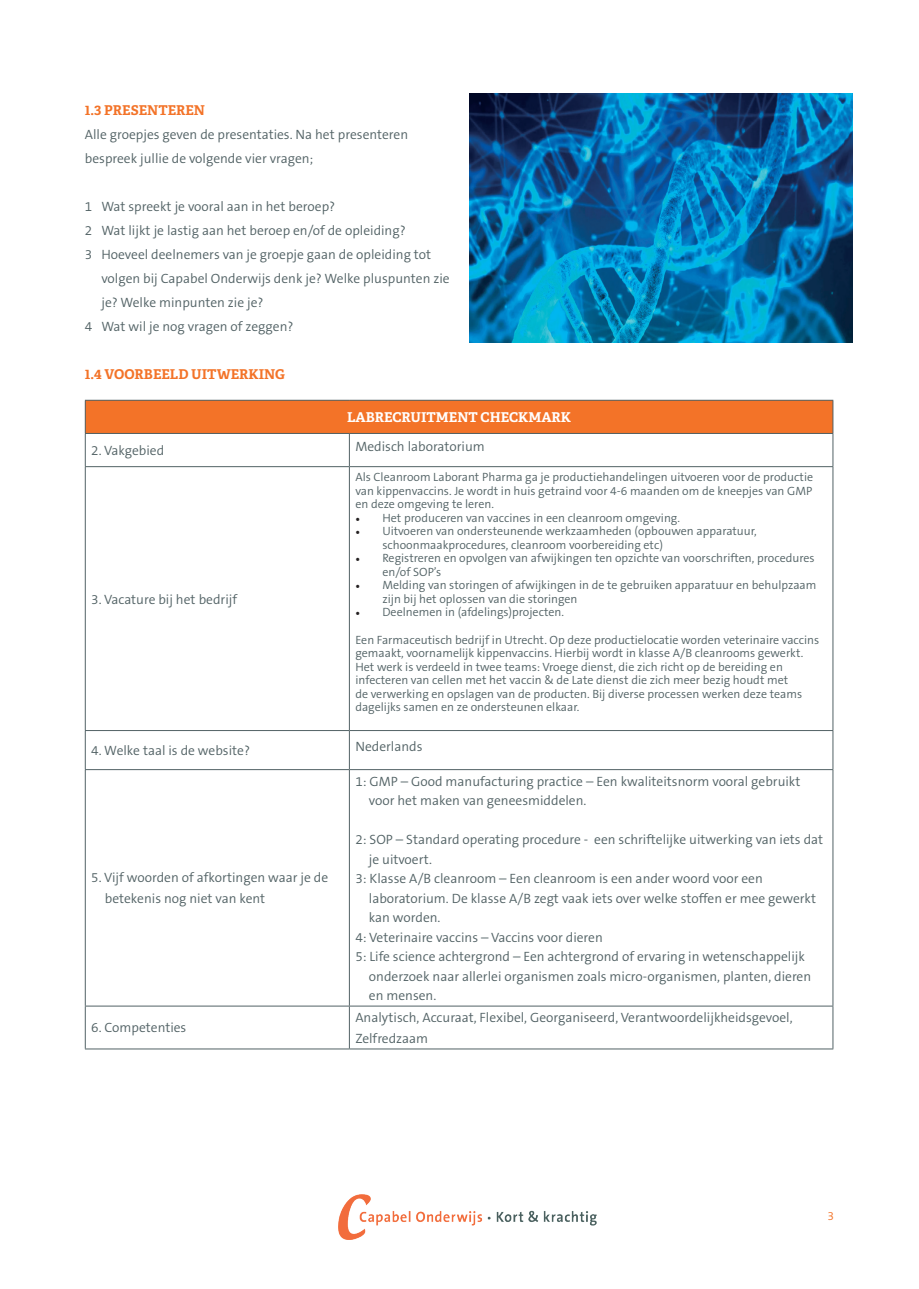
<style>
.page{position:relative;width:919px;height:1289px;background:#fff}
.page>*{position:absolute;margin:0;border:0;box-sizing:border-box;transform-origin:0 0}
.t1{font:300 13.5px/21px "The Sans B4";color:#526265}
.t2{font:700 13.5px "Adelle";color:#f37328}
.t3{font:700 13.5px "Adelle";color:#fff}
.t4{font:300 12px/13.5px "The Sans B4";color:#526265}
.t5{font:300 12px "The Sans B4";color:#f37328}
.s1{font-family:"Minion Pro";font-weight:400;color:#231f20}
</style>
<div class="page">
<img style="left:469px;top:94px;width:383px;height:248px">
<div style="left:85px;top:400px;width:747px;height:33px;background:#f37328"></div>
<hr style="left:85px;top:400px;width:264px;height:1px;background:#526265">
<hr style="left:85px;top:400px;width:1px;height:33px;background:#526265">
<hr style="left:349px;top:400px;width:484px;height:1px;background:#526265">
<hr style="left:832px;top:400px;width:1px;height:33px;background:#526265">
<hr style="left:85px;top:433px;width:264px;height:1px;background:#526265">
<hr style="left:85px;top:434px;width:1px;height:32px;background:#526265">
<hr style="left:349px;top:433px;width:484px;height:1px;background:#526265">
<hr style="left:349px;top:434px;width:1px;height:32px;background:#526265">
<hr style="left:832px;top:434px;width:1px;height:32px;background:#526265">
<hr style="left:85px;top:466px;width:264px;height:1px;background:#526265">
<hr style="left:85px;top:467px;width:1px;height:263px;background:#526265">
<hr style="left:349px;top:466px;width:484px;height:1px;background:#526265">
<hr style="left:349px;top:467px;width:1px;height:263px;background:#526265">
<hr style="left:832px;top:467px;width:1px;height:263px;background:#526265">
<hr style="left:85px;top:730px;width:264px;height:1px;background:#526265">
<hr style="left:85px;top:731px;width:1px;height:38px;background:#526265">
<hr style="left:349px;top:730px;width:484px;height:1px;background:#526265">
<hr style="left:349px;top:731px;width:1px;height:38px;background:#526265">
<hr style="left:832px;top:731px;width:1px;height:38px;background:#526265">
<hr style="left:85px;top:769px;width:264px;height:1px;background:#526265">
<hr style="left:85px;top:770px;width:1px;height:235px;background:#526265">
<hr style="left:349px;top:769px;width:484px;height:1px;background:#526265">
<hr style="left:349px;top:770px;width:1px;height:235px;background:#526265">
<hr style="left:832px;top:770px;width:1px;height:235px;background:#526265">
<hr style="left:85px;top:1005px;width:264px;height:1px;background:#526265">
<hr style="left:85px;top:1006px;width:1px;height:42px;background:#526265">
<hr style="left:349px;top:1005px;width:484px;height:1px;background:#526265">
<hr style="left:349px;top:1006px;width:1px;height:42px;background:#526265">
<hr style="left:832px;top:1006px;width:1px;height:42px;background:#526265">
<hr style="left:85px;top:1048px;width:264px;height:1px;background:#526265">
<hr style="left:349px;top:1048px;width:484px;height:1px;background:#526265">
<img style="left:339px;top:1194px;width:258px;height:44px">
<p class="t2" style="left:85px;top:101px;width:122px">1.3 PRESENTEREN</p>
<p class="t1" style="left:85px;top:123px;width:325px;line-height:24px">Alle groepjes geven de presentaties. Na het presenteren bespreek jullie de volgende vier vragen;</p>
<p class="t1" style="left:85px;top:196px;width:252px">1 Wat spreekt je vooral aan in het beroep?</p>
<p class="t1" style="left:85px;top:220px;width:322px">2 Wat lijkt je lastig aan het beroep en/of de opleiding?</p>
<p class="t1" style="left:85px;top:244px;width:348px">3 Hoeveel deelnemers van je groepje gaan de opleiding tot</p>
<p class="t1" style="left:101px;top:268px;width:350px">volgen bij Capabel Onderwijs denk je? Welke pluspunten zie</p>
<p class="t1" style="left:101px;top:292px;width:164px">je? Welke minpunten zie je?</p>
<p class="t1" style="left:85px;top:316px;width:210px">4 Wat wil je nog vragen of zeggen?</p>
<p class="t2" style="left:85px;top:365px;width:201px">1.4 VOORBEELD UITWERKING</p>
<p class="t3" style="left:347px;top:408px;width:225px">LABRECRUITMENT CHECKMARK</p>
<p class="t1" style="left:91px;top:440px;width:74px">2. Vakgebied</p>
<p class="t1" style="left:355px;top:436px;width:131px">Medisch laboratorium</p>
<p class="t1" style="left:91px;top:589px;width:147px">3. Vacature bij het bedrijf</p>
<p class="t4" style="left:355px;top:471px;width:459px;text-align:justify">Als Cleanroom Laborant Pharma ga je productiehandelingen uitvoeren voor de productie van kippenvaccins. Je wordt in huis getraind voor 4-6 maanden om de kneepjes van GMP en deze omgeving te leren.</p>
<p class="t4" style="left:355px;top:511px;width:326px"><span class="s1">•</span> Het produceren van vaccines in een cleanroom omgeving.</p>
<p class="t4" style="left:382px;top:525px;width:376px;text-indent:-27px"><span class="s1">•</span> Uitvoeren van ondersteunende werkzaamheden (opbouwen apparatuur, schoonmaakprocedures, cleanroom voorbereiding etc)</p>
<p class="t4" style="left:382px;top:552px;width:434px;text-indent:-27px"><span class="s1">•</span> Registreren en opvolgen van afwijkingen ten opzichte van voorschriften, procedures en/of SOP’s</p>
<p class="t4" style="left:382px;top:579px;width:435px;text-indent:-27px"><span class="s1">•</span> Melding van storingen of afwijkingen in de te gebruiken apparatuur en behulpzaam zijn bij het oplossen van die storingen</p>
<p class="t4" style="left:355px;top:606px;width:210px"><span class="s1">•</span> Deelnemen in (afdelings)projecten.</p>
<p class="t4" style="left:355px;top:633px;width:465px">Een Farmaceutisch bedrijf in Utrecht. Op deze productielocatie worden veterinaire vaccins gemaakt, voornamelijk kippenvaccins. Hierbij wordt in klasse A/B cleanrooms gewerkt.<br>Het werk is verdeeld in twee teams: Vroege dienst, die zich richt op de bereiding en infecteren van cellen met het vaccin &amp; de Late dienst die zich meer bezig houdt met<br>de verwerking en opslagen van de producten. Bij diverse processen werken deze teams dagelijks samen en ze ondersteunen elkaar.</p>
<p class="t1" style="left:91px;top:740px;width:160px">4. Welke taal is de website?</p>
<p class="t1" style="left:355px;top:736px;width:69px">Nederlands</p>
<p class="t1" style="left:105px;top:867px;width:225px;text-indent:-14px">5. Vijf woorden of afkortingen waar je de betekenis nog niet van kent</p>
<p class="t1" style="left:369px;top:771px;width:433px;line-height:19.5px;text-indent:-14px">1: GMP – Good manufacturing practice – Een kwaliteitsnorm vooral gebruikt voor het maken van geneesmiddelen.</p>
<p class="t1" style="left:355px;top:829px;width:469px">2: SOP – Standard operating procedure - een schriftelijke uitwerking van iets dat</p>
<p class="t1" style="left:369px;top:849px;width:65px">je uitvoert.</p>
<p class="t1" style="left:355px;top:868px;width:409px">3: Klasse A/B cleanroom – Een cleanroom is een ander woord voor een</p>
<p class="t1" style="left:369px;top:888px;width:448px">laboratorium. De klasse A/B zegt vaak iets over welke stoffen er mee gewerkt</p>
<p class="t1" style="left:369px;top:907px;width:73px">kan worden.</p>
<p class="t1" style="left:355px;top:927px;width:249px">4: Veterinaire vaccins – Vaccins voor dieren</p>
<p class="t1" style="left:355px;top:946px;width:451px">5: Life science achtergrond – Een achtergrond of ervaring in wetenschappelijk</p>
<p class="t1" style="left:369px;top:966px;width:444px">onderzoek naar allerlei organismen zoals micro-organismen, planten, dieren</p>
<p class="t1" style="left:369px;top:985px;width:69px">en mensen.</p>
<p class="t1" style="left:91px;top:1017px;width:97px">6. Competenties</p>
<p class="t1" style="left:355px;top:1007px;width:438px">Analytisch, Accuraat, Flexibel, Georganiseerd, Verantwoordelijkheidsgevoel,<br>Zelfredzaam</p>
<p class="t5" style="left:827px;top:1209px;width:8px">3</p>
</div>
